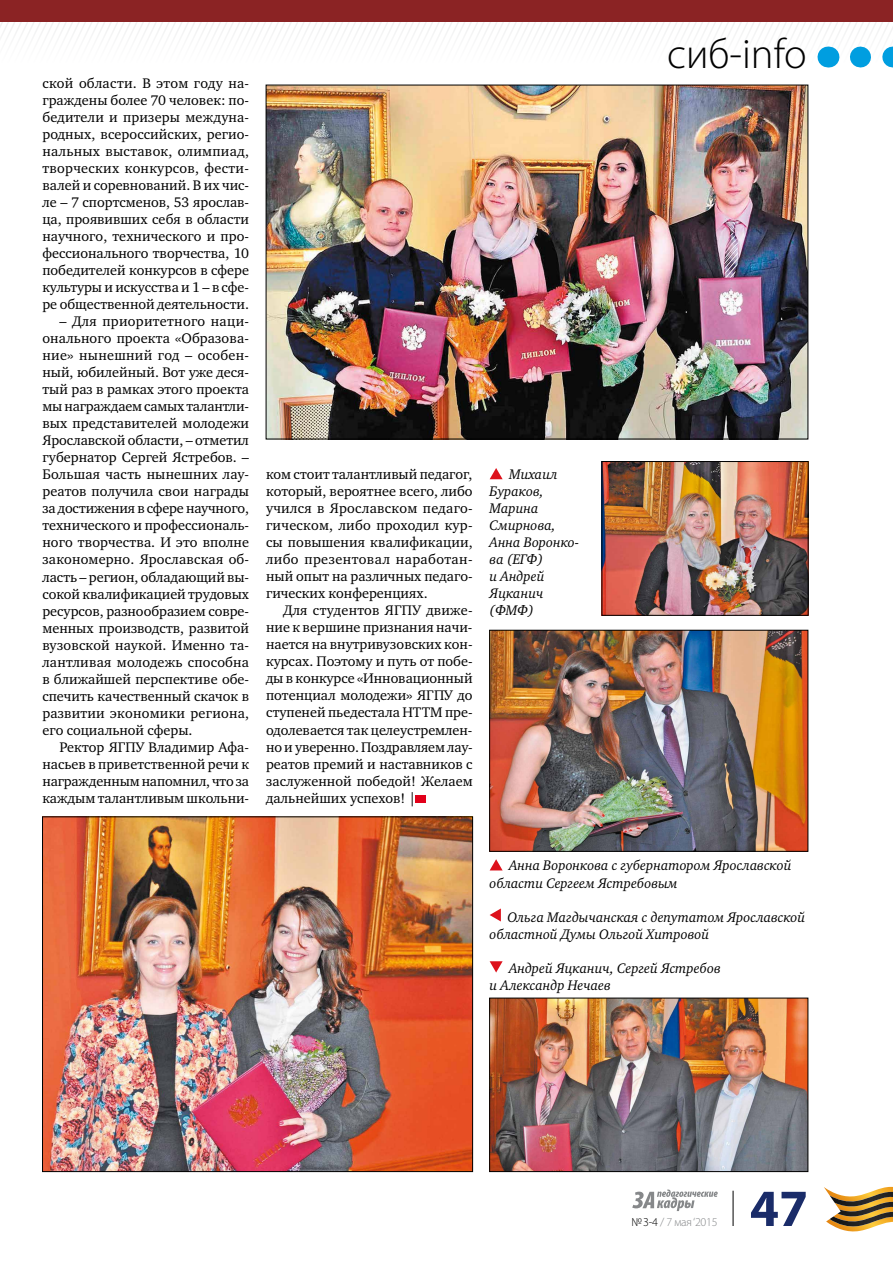
<style>
.page{position:relative;width:893px;height:1263px;background:#fff}
.page>*{position:absolute;margin:0;border:0;box-sizing:border-box;transform-origin:0 0}
.t1{font:700 52.65px "Myriad Pro";color:#1a2c69}
.t2{font:300 42.45px "Myriad Pro";color:#000}
.t3{font:14.25px/17px "Charter ITC";color:#000;text-align:justify}
.t4{font:italic 14.25px/17px "Charter ITC";color:#000}
.t5{font:300 12px "Myriad Pro";letter-spacing:-.02em;color:#86888a}
.s1{color:#000}
</style>
<div class="page">
<svg style="left:0;top:0;width:893px;height:68px"></svg>
<img style="left:268px;top:87px;width:538px;height:350px">
<img style="left:44px;top:819px;width:427px;height:351px">
<div style="left:42px;top:817px;width:431px;height:355px;border:1px solid #000"></div>
<svg style="left:490px;top:468px;width:13px;height:11px"></svg>
<svg style="left:490px;top:859px;width:13px;height:11px"></svg>
<svg style="left:490px;top:961px;width:13px;height:11px"></svg>
<svg style="left:490px;top:908px;width:11px;height:13px"></svg>
<div style="left:416px;top:795px;width:10px;height:7px;background:#e2001a"></div>
<img style="left:491px;top:1000px;width:315px;height:170px">
<div style="left:489px;top:998px;width:319px;height:174px;border:1px solid #000"></div>
<img style="left:491px;top:632px;width:315px;height:217px">
<div style="left:489px;top:630px;width:319px;height:221px;border:1px solid #000"></div>
<img style="left:604px;top:463px;width:202px;height:150px">
<div style="left:602px;top:461px;width:206px;height:154px;border:1px solid #000"></div>
<hr style="left:733px;top:1191px;width:1px;height:35px;background:#000">
<svg style="left:632px;top:1189px;width:86px;height:22px"></svg>
<svg style="left:824px;top:1186px;width:69px;height:46px"></svg>
<p class="t3" style="left:42px;top:75px;width:208px">ской области. В этом году на&shy;граждены более 70 человек: по&shy;бедители и призеры междуна&shy;родных, всероссийских, регио&shy;нальных выставок, олимпиад, творческих конкурсов, фести&shy;валей и соревнований. В их чис&shy;ле – 7 спортсменов, 53 ярослав&shy;ца, проявивших себя в области научного, технического и про&shy;фессионального творчества, 10 победителей конкурсов в сфере культуры и искусства и 1 – в сфе&shy;ре общественной деятельности.</p>
<p class="t3" style="left:42px;top:313px;width:208px;text-indent:17px">– Для приоритетного наци&shy;онального проекта «Образова&shy;ние» нынешний год – особен&shy;ный, юбилейный. Вот уже деся&shy;тый раз в рамках этого проекта мы награждаем самых талантли&shy;вых представителей молодежи Ярославской области, – отметил губернатор Сергей Ястребов. – Большая часть нынешних лау&shy;реатов получила свои награды за достижения в сфере научного, технического и профессиональ&shy;ного творчества. И это вполне закономерно. Ярославская об&shy;ласть – регион, обладающий вы&shy;сокой квалификацией трудовых ресурсов, разнообразием совре&shy;менных производств, развитой вузовской наукой. Именно та&shy;лантливая молодежь способна в ближайшей перспективе обе&shy;спечить качественный скачок в развитии экономики региона, его социальной сферы.</p>
<p class="t3" style="left:42px;top:738px;width:208px;text-indent:17px">Ректор ЯГПУ Владимир Афа&shy;насьев в приветственной речи к награжденным напомнил, что за каждым талантливым школьни-</p>
<p class="t3" style="left:266px;top:466px;width:208px">ком стоит талантливый педагог, который, вероятнее всего, либо учился в Ярославском педаго&shy;гическом, либо проходил кур&shy;сы повышения квалификации, либо презентовал наработан&shy;ный опыт на различных педаго&shy;гических конференциях.</p>
<p class="t3" style="left:266px;top:602px;width:208px;text-indent:17px">Для студентов ЯГПУ движе&shy;ние к вершине признания начи&shy;нается на внутривузовских кон&shy;курсах. Поэтому и путь от побе&shy;ды в конкурсе «Инновационный потенциал молодежи» ЯГПУ до ступеней пьедестала НТТМ пре&shy;одолевается так целеустремлен&shy;но и уверенно. Поздравляем лау&shy;реатов премий и наставников с заслуженной победой! Желаем дальнейших успехов! |</p>
<p class="t4" style="left:490px;top:466px;width:91px;text-indent:19px">Михаил<br>Бураков,<br>Марина<br>Смирнова,<br>Анна Воронко&shy;ва (ЕГФ)<br>и Андрей<br>Яцканич (ФМФ)</p>
<h2 class="t2" style="left:667px;top:30px;width:141px">сиб-info</h2>
<p class="t4" style="left:490px;top:857px;width:303px;text-indent:19px">Анна Воронкова с губернатором Ярославской области Сергеем Ястребовым</p>
<p class="t4" style="left:490px;top:908px;width:317px;text-indent:18px">Ольга Магдычанская с депутатом Ярославской областной Думы Ольгой Хитровой</p>
<p class="t4" style="left:490px;top:959px;width:233px;text-indent:19px">Андрей Яцканич, Сергей Ястребов и Александр Нечаев</p>
<p class="t5" style="left:631px;top:1215px;width:88px"><span class="s1">№3-4</span> / 7 мая ‘2015</p>
<h1 class="t1" style="left:750px;top:1174px;width:60px">47</h1>
</div>
